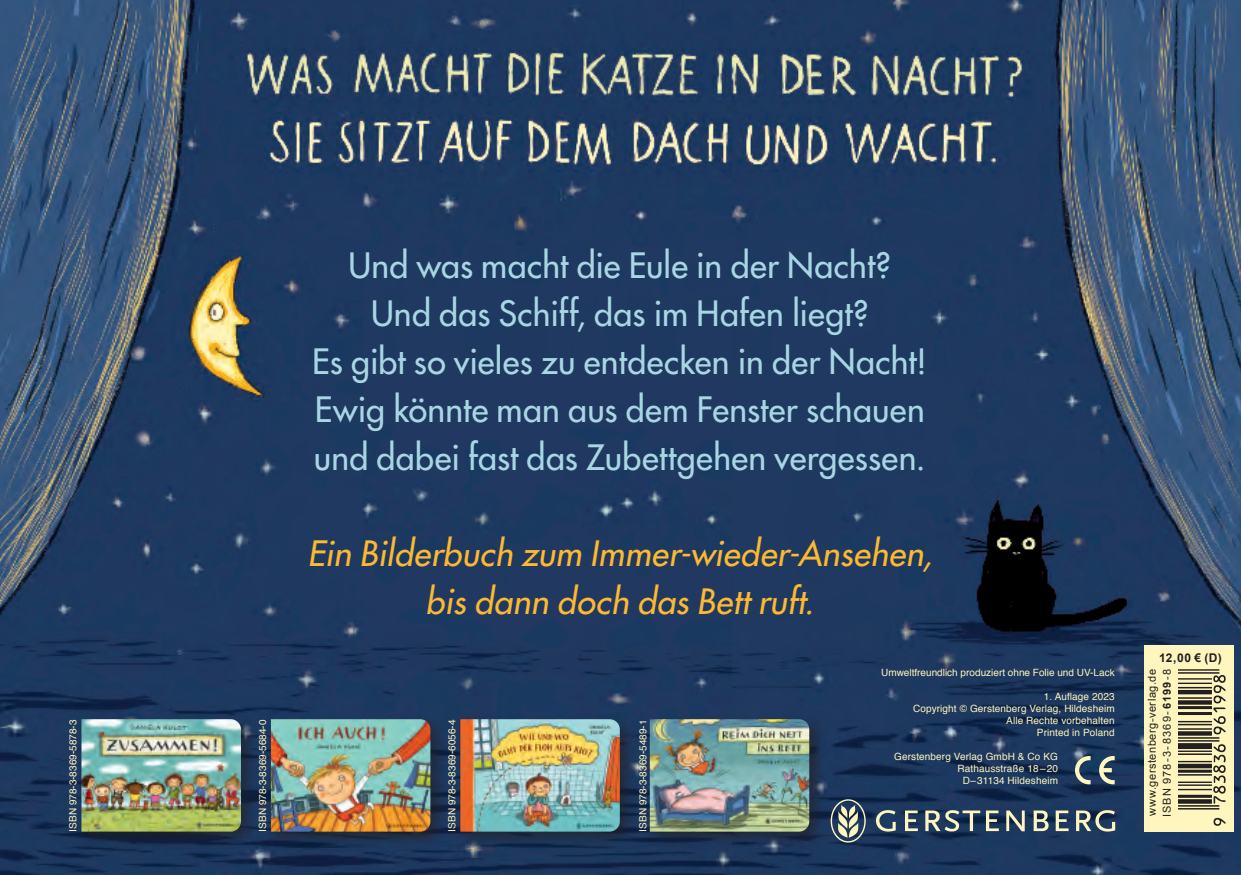
<style>
.page{position:relative;width:1241px;height:875px;background:#fff}
.page>*{position:absolute;margin:0;border:0;box-sizing:border-box;transform-origin:0 0}
.t1{font:116px "UPC Half";color:#231f20}
.t2{font:500 34px/48px "Futura Std";letter-spacing:.01em;color:#a8d7e3;text-align:center}
.t3{font:italic 500 34px/48px "Futura Std";letter-spacing:.01em;color:#fdb931;text-align:center}
.t4{font:700 12px "Arial";color:#231f20}
.t5{font:11px/15px "Arial";letter-spacing:.05em;color:#231f20}
.t6{font:10px/12px "Helvetica";letter-spacing:.01em;color:#fef5bf;text-align:right}
.s1{font-weight:700}
</style>
<div class="page">
<img style="left:0;top:0;width:1240px;height:874px">
<div style="left:1143px;top:645px;width:90px;height:186px;background:#fef5bf"></div>
<img style="left:826px;top:795px;width:294px;height:51px">
<svg style="left:1075px;top:755px;width:39px;height:29px"></svg>
<div style="left:76px;top:713px;width:182px;height:135px;background:#231f20;opacity:.6"></div>
<img style="left:81px;top:718px;width:160px;height:113px">
<div style="left:455px;top:713px;width:182px;height:135px;background:#231f20;opacity:.6"></div>
<img style="left:460px;top:718px;width:160px;height:113px">
<div style="left:644px;top:713px;width:182px;height:135px;background:#231f20;opacity:.6"></div>
<img style="left:650px;top:718px;width:159px;height:113px">
<div style="left:265px;top:713px;width:182px;height:135px;background:#231f20;opacity:.6"></div>
<img style="left:271px;top:718px;width:159px;height:113px">
<h2 class="t2" style="left:312px;top:241px;width:616px">Und was macht die Eule in der Nacht?<br>Und das Schiff, das im Hafen liegt?<br>Es gibt so vieles zu entdecken in der Nacht!<br>Ewig könnte man aus dem Fenster schauen und dabei fast das Zubettgehen vergessen.</h2>
<h2 class="t3" style="left:307px;top:530px;width:626px">Ein Bilderbuch zum Immer-wieder-Ansehen, bis dann doch das Bett ruft.</h2>
<p class="t6" style="left:67px;top:831px;width:113px;rotate:-90deg">ISBN 978-3-8369-5878-3</p>
<p class="t6" style="left:257px;top:831px;width:113px;rotate:-90deg">ISBN 978-3-8369-5684-0</p>
<p class="t6" style="left:446px;top:831px;width:113px;rotate:-90deg">ISBN 978-3-8369-6056-4</p>
<p class="t6" style="left:637px;top:831px;width:113px;rotate:-90deg">ISBN 978-3-8369-5489-1</p>
<p class="t6" style="left:881px;top:666px;width:235px">Umweltfreundlich produziert ohne Folie und UV-Lack</p>
<p class="t6" style="left:913px;top:690px;width:203px">1. Auflage 2023<br>Copyright © Gerstenberg Verlag, Hildesheim<br>Alle Rechte vorbehalten<br>Printed in Poland</p>
<p class="t6" style="left:894px;top:750px;width:165px">Gerstenberg Verlag GmbH &amp; Co KG<br>Rathausstraße 18–20<br>D–31134 Hildesheim</p>
<p class="t4" style="left:1159px;top:650px;width:64px">12,00 € (D)</p>
<h1 class="t1" style="left:1117px;top:825px;width:168px;rotate:-90deg">ËxHSNINGy961998z</h1>
<p class="t5" style="left:1144px;top:817px;width:150px;rotate:-90deg">www.gerstenberg-verlag.de<br>ISBN 978-3-8369-<span class="s1">6199</span>-8</p>
</div>
